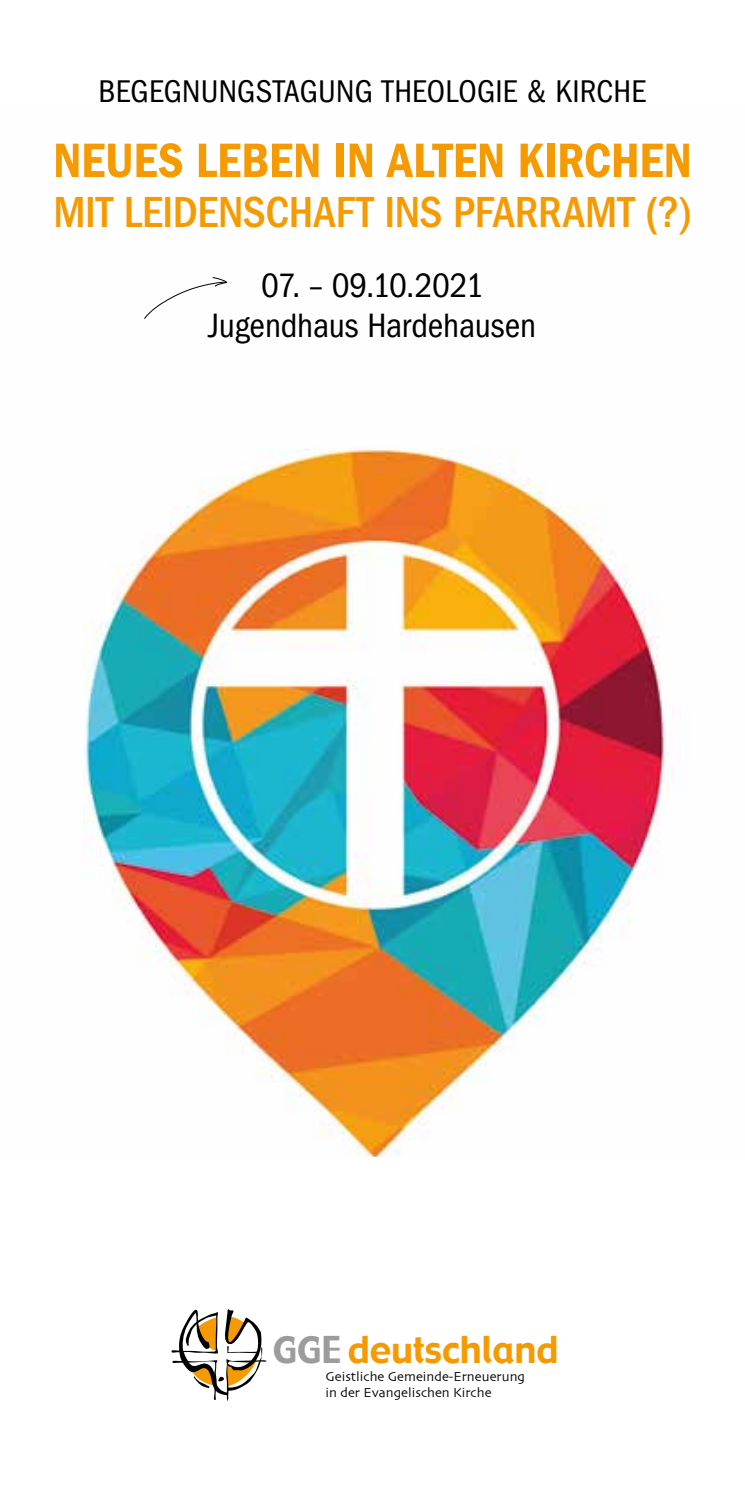
<style>
.page{position:relative;width:745px;height:1489px;background:#fff}
.page>*{position:absolute;margin:0;border:0;box-sizing:border-box;transform-origin:0 0}
.t1{font:50px "ITC Franklin Gothic Std Dm Cd";color:#f59a00}
.t2{font:500 condensed 45px "ITC Franklin Gothic Std";letter-spacing:-.005em;color:#f59a00}
.t3{font:36.25px "Gadget";color:#f59a00}
.t4{font:condensed 35px/40.2px "ITC Franklin Gothic Std";letter-spacing:-.005em;color:#000;text-align:center}
.t5{font:condensed 32.5px "ITC Franklin Gothic Std";letter-spacing:.005em;color:#000}
.t6{font:13.5px/16.2px "Skia";color:#000}
.s1{font-stretch:normal}
.s2{color:#9c9c9d}
</style>
<div class="page">
<img style="left:84px;top:282px;width:581px;height:874px">
<svg style="left:171px;top:1309px;width:96px;height:92px"></svg>
<svg style="left:143px;top:277px;width:84px;height:42px"></svg>
<h3 class="t5" style="left:98px;top:73px;width:549px">BEGEGNUNGSTAGUNG THEOLOGIE &amp; KIRCHE</h3>
<h1 class="t1" style="left:53px;top:132px;width:639px">NEUES LEBEN IN ALTEN KIRCHEN</h1>
<h2 class="t2" style="left:53px;top:186px;width:639px">MIT LEIDENSCHAFT INS PFARRAMT (?<span class="s1">)</span></h2>
<h3 class="t4" style="left:208px;top:265px;width:329px">07. – 09.10.2021<br>Jugendhaus Hardehausen</h3>
<h3 class="t3" style="left:273px;top:1326px;width:287px"><span class="s2">GGE</span> deutschland</h3>
<p class="t6" style="left:325px;top:1369px;width:201px">Geistliche Gemeinde-Erneuerung in der Evangelischen Kirche</p>
</div>
